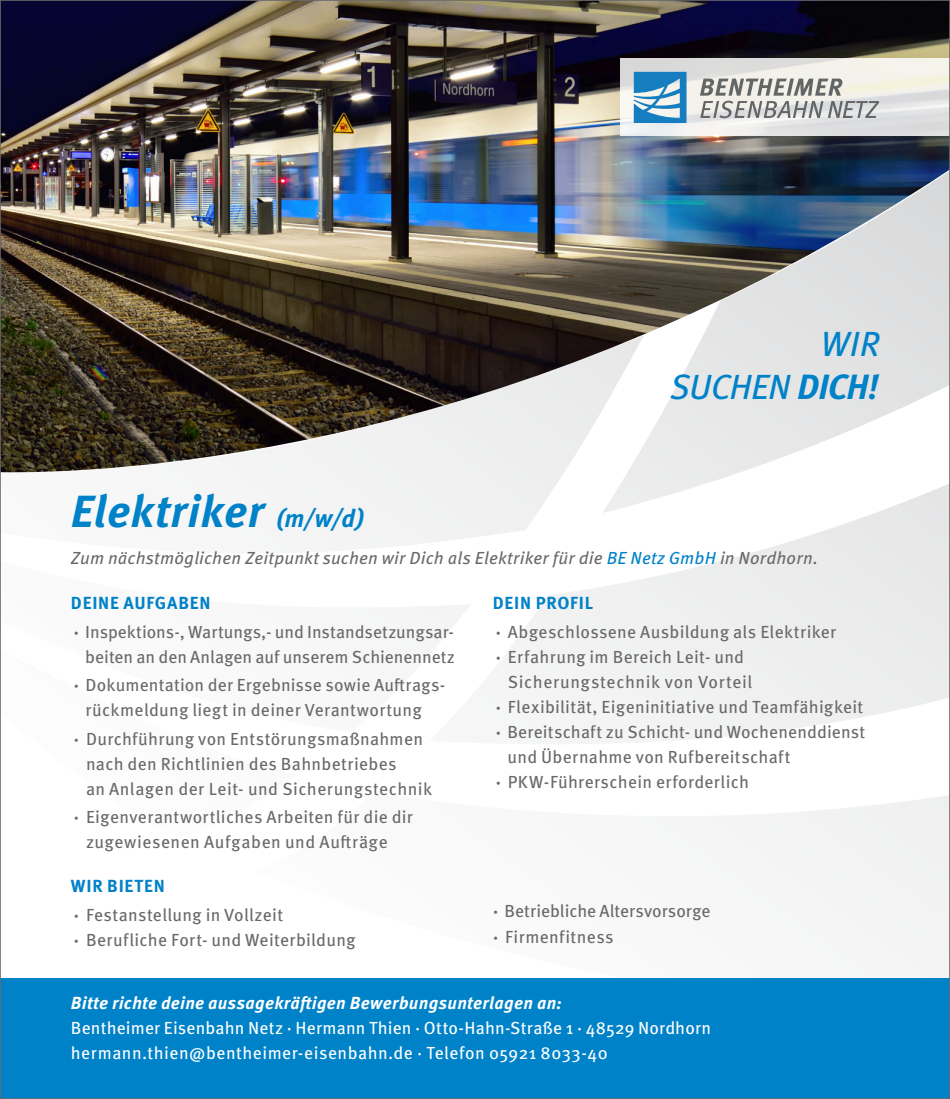
<style>
.page{position:relative;width:950px;height:1099px;background:#fff}
.page>*{position:absolute;margin:0;border:0;box-sizing:border-box;transform-origin:0 0}
.t1{font:italic 700 45px "Meta Pro";letter-spacing:.01em;color:#0082c8}
.t2{font:italic 35px/42.5px "Meta Pro";letter-spacing:-.025em;color:#0082c8;text-align:right}
.t3{font:17.5px/28.5px "Meta Pro";letter-spacing:.015em;color:#69696c}
.t4{font:17.5px/25px "Meta Pro";letter-spacing:.02em;color:#fff}
.t5{font:italic 17.5px "Meta Pro";letter-spacing:.01em;color:#69696c}
.t6{font:17.5px/28.5px "Meta Pro";letter-spacing:-.005em;color:#69696c}
.t7{font:italic 700 17.5px "Meta Pro";letter-spacing:.015em;color:#fff}
.t8{font:17.5px "Meta Pro";letter-spacing:.035em;color:#69696c}
.s1{font-size:25px}
.s2{font-weight:700}
.s3{color:#0082c8}
.s4{font-weight:700;color:#0082c8}
</style>
<div class="page">
<div style="left:235px;top:473px;width:409px;height:77px;background:#f4f4f4"></div>
<svg style="left:429px;top:474px;width:519px;height:269px;fill:#f2f2f2"></svg>
<div style="left:707px;top:796px;width:241px;height:182px;background:#f4f4f5"></div>
<img style="left:2px;top:2px;width:946px;height:471px">
<div style="left:0;top:978px;width:950px;height:120px;background:#0082c8"></div>
<svg style="left:620px;top:58px;width:328px;height:78px;background:#e7e7e4"></svg>
<svg style="left:700px;top:79px;width:179px;height:39px;background:#bebebb"></svg>
<svg style="left:634px;top:72px;width:52px;height:51px;background:#5ca1ce"></svg>
<h1 class="t1" style="left:71px;top:476px;width:295px">Elektriker <span class="s1">(m/w/d)</span></h1>
<h2 class="t2" style="left:670px;top:320px;width:210px">WIR<br>SUCHEN <span class="s2">DICH!</span></h2>
<p class="t5" style="left:71px;top:544px;width:748px">Zum nächstmöglichen Zeitpunkt suchen wir Dich als Elektriker für die <span class="s3">BE Netz GmbH</span> in Nordhorn.</p>
<p class="t6" style="left:71px;top:587px;width:384px"><span class="s4">DEINE AUFGABEN<br></span><span class="s2">⋅</span> Inspektions-, Wartungs,- und Instandsetzungsar-</p>
<p class="t3" style="left:71px;top:641px;width:386px;text-indent:14px">beiten an den Anlagen auf unserem Schienennetz <span class="s2">⋅</span> Dokumentation der Ergebnisse sowie Auftrags-</p>
<p class="t3" style="left:71px;top:694px;width:354px;text-align:right">rückmeldung liegt in deiner Verantwortung<br><span class="s2">⋅</span> Durchführung von Entstörungsmaßnahmen</p>
<p class="t3" style="left:86px;top:750px;width:347px;line-height:25px">nach den Richtlinien des Bahnbetriebes<br>an Anlagen der Leit- und Sicherungstechnik</p>
<p class="t3" style="left:71px;top:803px;width:343px;line-height:25px;text-align:center"><span class="s2">⋅</span> Eigenverantwortliches Arbeiten für die dir zugewiesenen Aufgaben und Aufträge</p>
<p class="t3" style="left:493px;top:587px;width:345px"><span class="s4">DEIN PROFIL<br></span><span class="s2">⋅</span> Abgeschlossene Ausbildung als Elektriker</p>
<p class="t3" style="left:493px;top:641px;width:253px"><span class="s2">⋅</span> Erfahrung im Bereich Leit- und</p>
<p class="t8" style="left:508px;top:668px;width:246px">Sicherungstechnik von Vorteil</p>
<p class="t3" style="left:493px;top:691px;width:372px"><span class="s2">⋅</span> Flexibilität, Eigeninitiative und Teamfähigkeit</p>
<p class="t3" style="left:493px;top:716px;width:374px"><span class="s2">⋅</span> Bereitschaft zu Schicht- und Wochenenddienst</p>
<p class="t3" style="left:507px;top:741px;width:284px">und Übernahme von Rufbereitschaft</p>
<p class="t3" style="left:493px;top:766px;width:258px"><span class="s2">⋅</span> PKW-Führerschein erforderlich</p>
<p class="t3" style="left:71px;top:871px;width:214px"><span class="s4">WIR BIETEN<br></span><span class="s2">⋅</span> Festanstellung in Vollzeit</p>
<p class="t3" style="left:71px;top:924px;width:286px"><span class="s2">⋅</span> Berufliche Fort- und Weiterbildung</p>
<p class="t3" style="left:490px;top:897px;width:222px;line-height:25px"><span class="s2">⋅</span> Betriebliche Altersvorsorge <span class="s2">⋅</span> Firmenfitness</p>
<p class="t7" style="left:71px;top:989px;width:492px">Bitte richte deine aussagekräftigen Bewerbungsunterlagen an:</p>
<p class="t4" style="left:71px;top:1014px;width:642px">Bentheimer Eisenbahn Netz · Hermann Thien · Otto-Hahn-Straße 1 · 48529 Nordhorn hermann.thien@bentheimer-eisenbahn.de · Telefon 05921 8033-40</p>
</div>
